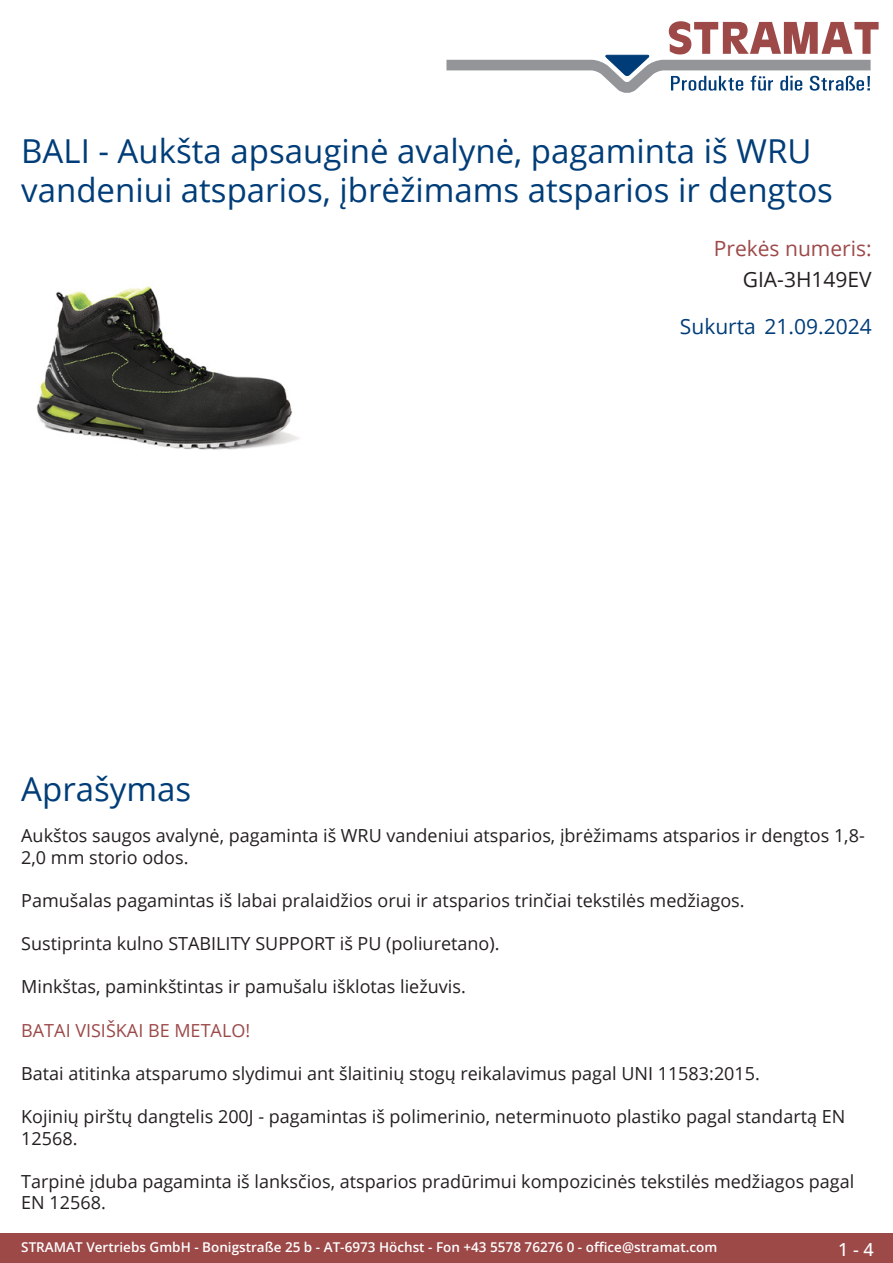
<style>
.page{position:relative;width:893px;height:1263px;background:#fff}
.page>*{position:absolute;margin:0;border:0;box-sizing:border-box;transform-origin:0 0}
.Produkttitel{font:33px/39.6px "Open Sans";color:#003d78}
.Erstellungsdatum{font:21px "Open Sans";color:#003d78}
.TechDaten_Überschrif{font:21px "Open Sans";color:#9c4948}
.TechDaten_Inhalt{font:21px "Open Sans";color:#231f20}
.Beschreibung_Text{font:18px/21.6px "Open Sans";color:#231f20}
.Beschreibung_Text-2{font:18px "Open Sans";color:#9c4948}
.t1{font:500 18px "Open Sans";color:#fff}
.t2{font:600 13.5px "Open Sans";color:#fff}
</style>
<div class="page">
<div style="left:0;top:1233px;width:893px;height:30px;background:#9c4948"></div>
<svg style="left:446px;top:21px;width:433px;height:72px"></svg>
<img style="left:36px;top:286px;width:264px;height:164px">
<p class="Produkttitel" style="left:21px;top:130px;width:813px">BALI - Aukšta apsauginė avalynė, pagaminta iš WRU vandeniui atsparios, įbrėžimams atsparios ir dengtos</p>
<p class="TechDaten_Überschrif" style="left:714px;top:234px;width:159px">Prekės numeris:</p>
<p class="TechDaten_Inhalt" style="left:743px;top:265px;width:130px">GIA-3H149EV</p>
<p class="Erstellungsdatum" style="left:680px;top:312px;width:193px">Sukurta 21.09.2024</p>
<p class="Produkttitel" style="left:21px;top:768px;width:172px">Aprašymas</p>
<p class="Beschreibung_Text" style="left:21px;top:824px;width:845px">Aukštos saugos avalynė, pagaminta iš WRU vandeniui atsparios, įbrėžimams atsparios ir dengtos 1,8-<br>2,0 mm storio odos.</p>
<p class="Beschreibung_Text" style="left:21px;top:889px;width:725px">Pamušalas pagamintas iš labai pralaidžios orui ir atsparios trinčiai tekstilės medžiagos.</p>
<p class="Beschreibung_Text" style="left:21px;top:932px;width:480px">Sustiprinta kulno STABILITY SUPPORT iš PU (poliuretano).</p>
<p class="Beschreibung_Text" style="left:21px;top:975px;width:446px">Minkštas, paminkštintas ir pamušalu išklotas liežuvis.</p>
<p class="Beschreibung_Text-2" style="left:21px;top:1018px;width:230px">BATAI VISIŠKAI BE METALO!</p>
<p class="Beschreibung_Text" style="left:21px;top:1062px;width:740px">Batai atitinka atsparumo slydimui ant šlaitinių stogų reikalavimus pagal UNI 11583:2015.</p>
<p class="Beschreibung_Text" style="left:21px;top:1105px;width:826px">Kojinių pirštų dangtelis 200J - pagamintas iš polimerinio, neterminuoto plastiko pagal standartą EN<br>12568.</p>
<p class="Beschreibung_Text" style="left:21px;top:1170px;width:835px">Tarpinė įduba pagaminta iš lanksčios, atsparios pradūrimui kompozicinės tekstilės medžiagos pagal<br>EN 12568.</p>
<p class="t2" style="left:21px;top:1238px;width:698px">STRAMAT Vertriebs GmbH - Bonigstraße 25 b - AT-6973 Höchst - Fon +43 5578 76276 0 - office@stramat.com</p>
<p class="t1" style="left:838px;top:1237px;width:37px">1 - 4</p>
</div>
